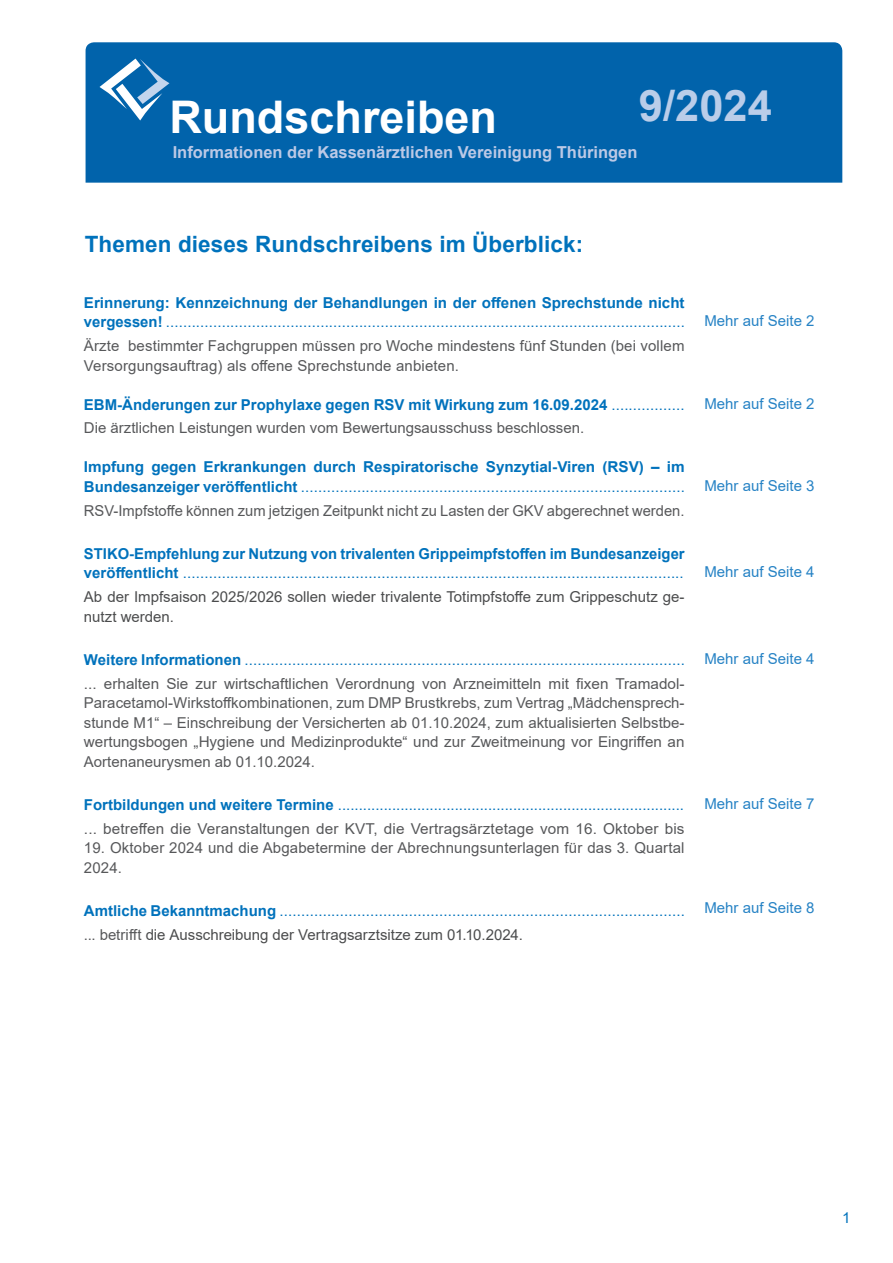
<style>
.page{position:relative;width:893px;height:1263px;background:#fff}
.page>*{position:absolute;margin:0;border:0;box-sizing:border-box;transform-origin:0 0}
.t1{font:700 45px "Arial";color:#fff}
.t2{font:700 43.5px "Arial";color:#bacde9}
.t3{font:700 22.5px "Arial";letter-spacing:.005em;color:#0072bc}
.t4{font:700 16.5px "Arial";color:#bcc9e6}
.t5{font:15px/23.7px "Arial";color:#0072bc}
.t6{font:15px/19.5px "Arial";color:#57585a}
.t7{font:700 15px/19.5px "Arial";color:#0072bc}
.t8{font:15px "Arial";color:#2783c5}
.t9{font:15px/19.5px "Arial";color:#4b4c4d}
.s1{font-weight:700}
.s2{font-weight:700;color:#0072bc}
.s3{color:#0072bc}
.s4{font-weight:400}
.s5{color:#57585a}
.s6{color:#4b4c4d}
</style>
<div class="page">
<div style="left:86px;top:42px;width:756px;height:141px;background:#0163ab"></div>
<svg style="left:100px;top:59px;width:69px;height:61px"></svg>
<h2 class="t2" style="left:639px;top:75px;width:135px">9/2024</h2>
<h1 class="t1" style="left:169px;top:92px;width:329px">Rundschreiben</h1>
<p class="t4" style="left:173px;top:143px;width:466px">Informationen der Kassenärztlichen Vereinigung Thüringen</p>
<h3 class="t3" style="left:85px;top:229px;width:500px">Themen dieses Rundschreibens im Überblick:</h3>
<p class="t5" style="left:84px;top:293px;width:602px;line-height:19.5px"><span class="s1">Erinnerung: Kennzeichnung der Behandlungen in der offenen Sprechstunde nicht vergessen!</span> .........................................................................................................................</p>
<p class="t6" style="left:84px;top:336px;width:602px">Ärzte bestimmter Fachgruppen müssen pro Woche mindestens fünf Stunden (bei vollem<br>Versorgungsauftrag) als offene Sprechstunde anbieten.</p>
<p class="t6" style="left:84px;top:392px;width:602px;line-height:23.7px"><span class="s2">EBM-Änderungen zur Prophylaxe gegen RSV mit Wirkung zum 16.09.2024</span> <span class="s3">.................<br></span>Die ärztlichen Leistungen wurden vom Bewertungsausschuss beschlossen.</p>
<p class="t7" style="left:84px;top:458px;width:602px">Impfung gegen Erkrankungen durch Respiratorische Synzytial-Viren (RSV) – im<br>Bundesanzeiger veröffentlicht <span class="s4">.........................................................................................</span></p>
<p class="t6" style="left:84px;top:500px;width:602px">RSV-Impfstoffe können zum jetzigen Zeitpunkt nicht zu Lasten der GKV abgerechnet werden.</p>
<p class="t5" style="left:84px;top:544px;width:602px;line-height:19.5px"><span class="s1">STIKO-Empfehlung zur Nutzung von trivalenten Grippeimpfstoffen im Bundesanzeiger veröffentlicht</span> ....................................................................................................................</p>
<p class="t9" style="left:84px;top:587px;width:602px">Ab der Impfsaison 2025/2026 sollen wieder trivalente Totimpfstoffe zum Grippeschutz ge&shy;nutzt werden.</p>
<p class="t5" style="left:84px;top:648px;width:602px"><span class="s1">Weitere Informationen</span> ...................................................................................................... <span class="s5">... erhalten Sie zur wirtschaftlichen Verordnung von Arzneimitteln mit fixen Tramadol-</span></p>
<p class="t6" style="left:84px;top:693px;width:602px;text-align:justify">Paracetamol-Wirkstoffkombinationen, zum DMP Brustkrebs, zum Vertrag „Mädchensprech&shy;stunde M1“ – Einschreibung der Versicherten ab 01.10.2024, zum aktualisierten Selbstbe&shy;wertungsbogen „Hygiene und Medizinprodukte“ und zur Zweitmeinung vor Eingriffen an Aortenaneurysmen ab 01.10.2024.</p>
<p class="t5" style="left:84px;top:793px;width:602px"><span class="s1">Fortbildungen und weitere Termine</span> ................................................................................... <span class="s5">... betreffen die Veranstaltungen der KVT, die Vertragsärztetage vom 16. Oktober bis</span></p>
<p class="t6" style="left:84px;top:838px;width:602px">19. Oktober 2024 und die Abgabetermine der Abrechnungsunterlagen für das 3. Quartal<br>2024.</p>
<p class="t5" style="left:84px;top:899px;width:602px"><span class="s1">Amtliche Bekanntmachung</span> .............................................................................................. <span class="s5">... betrifft</span> <span class="s6">die Ausschreibung der Vertragsarztsitze zum 01.10.2024.</span></p>
<p class="t8" style="left:704px;top:311px;width:112px">Mehr auf Seite 2</p>
<p class="t8" style="left:704px;top:393px;width:112px">Mehr auf Seite 2</p>
<p class="t8" style="left:704px;top:476px;width:112px">Mehr auf Seite 3</p>
<p class="t8" style="left:704px;top:561px;width:112px">Mehr auf Seite 4</p>
<p class="t8" style="left:704px;top:648px;width:112px">Mehr auf Seite 4</p>
<p class="t8" style="left:704px;top:794px;width:112px">Mehr auf Seite 7</p>
<p class="t8" style="left:704px;top:897px;width:112px">Mehr auf Seite 8</p>
<p class="t5" style="left:842px;top:1206px;width:10px">1</p>
</div>
